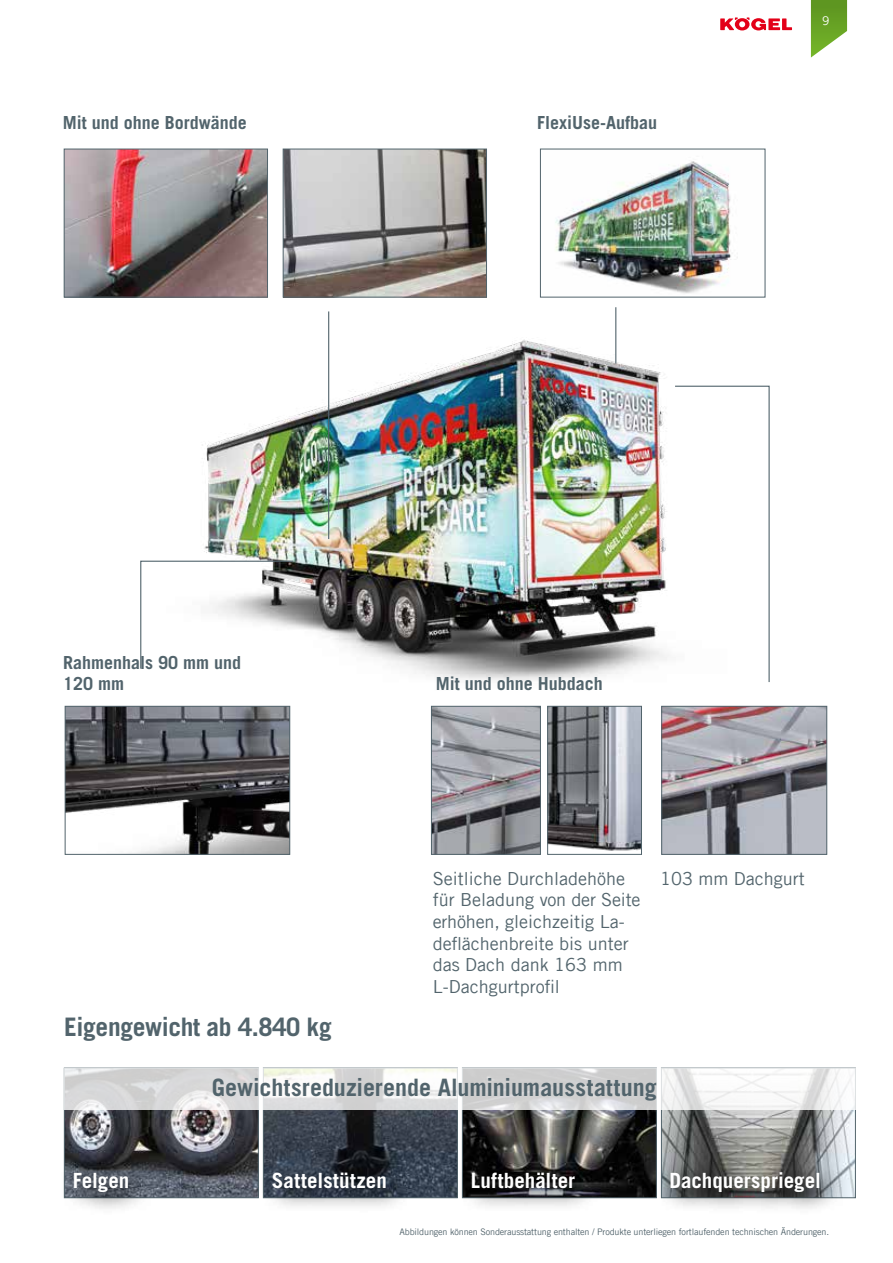
<style>
.page{position:relative;width:893px;height:1263px;background:#fff}
.page>*{position:absolute;margin:0;border:0;box-sizing:border-box;transform-origin:0 0}
.t1{font:700 25.5px "Trade Gothic LT Com";letter-spacing:-.015em;color:#52646c}
.t2{font:700 24px "Trade Gothic LT Com";color:#52646c}
.t3{font:700 21px "Trade Gothic LT Com";color:#fff}
.t4{font:18px/21.6px "Trade Gothic LT Com";color:#52646c}
.t5{font:700 18px/21.6px "Trade Gothic LT Com";color:#52646c}
.t6{font:12px "Trade Gothic LT Com";color:#fff}
.t7{font:9px "Trade Gothic LT Com";letter-spacing:-.015em;color:#52646c}
</style>
<div class="page">
<img style="left:66px;top:1109px;width:191px;height:87px">
<img style="left:265px;top:1109px;width:191px;height:87px">
<img style="left:464px;top:1109px;width:191px;height:87px">
<img style="left:663px;top:1109px;width:191px;height:87px">
<img style="left:140px;top:311px;width:600px;height:401px">
<svg style="left:811px;top:0;width:36px;height:58px"></svg>
<svg style="left:720px;top:17px;width:72px;height:13px"></svg>
<svg style="left:63px;top:1160px;width:90px;height:49px;background:#6f737a"></svg>
<svg style="left:262px;top:1160px;width:148px;height:46px;background:#4e5660"></svg>
<svg style="left:461px;top:1160px;width:137px;height:46px;background:#474748"></svg>
<svg style="left:660px;top:1160px;width:185px;height:49px;background:#828483"></svg>
<svg style="left:64px;top:1068px;width:792px;height:41px"></svg>
<svg style="left:674px;top:385px;width:96px;height:298px"></svg>
<img style="left:555px;top:161px;width:183px;height:133px">
<img style="left:285px;top:151px;width:200px;height:144px">
<div style="left:283px;top:149px;width:204px;height:148px;border:1px solid #52646c"></div>
<hr style="left:328px;top:311px;width:1px;height:228px;background:#52646c">
<hr style="left:615px;top:307px;width:1px;height:57px;background:#52646c">
<svg style="left:140px;top:560px;width:154px;height:110px"></svg>
<img style="left:433px;top:708px;width:106px;height:145px">
<div style="left:431px;top:706px;width:110px;height:149px;border:1px solid #52646c"></div>
<img style="left:663px;top:708px;width:162px;height:145px">
<div style="left:661px;top:706px;width:166px;height:149px;border:1px solid #52646c"></div>
<img style="left:66px;top:151px;width:200px;height:144px">
<div style="left:64px;top:149px;width:204px;height:148px;border:1px solid #52646c"></div>
<img style="left:549px;top:708px;width:91px;height:143px">
<div style="left:547px;top:706px;width:95px;height:149px;border:1px solid #52646c"></div>
<img style="left:67px;top:708px;width:221px;height:145px">
<div style="left:65px;top:706px;width:225px;height:149px;border:1px solid #52646c"></div>
<p class="t5" style="left:63px;top:111px;width:186px">Mit und ohne Bordwände</p>
<p class="t5" style="left:537px;top:111px;width:121px">FlexiUse-Aufbau</p>
<p class="t6" style="left:822px;top:14px;width:9px">9</p>
<p class="t5" style="left:63px;top:651px;width:180px">Rahmenhals 90 mm und<br>120 mm</p>
<h1 class="t1" style="left:64px;top:1011px;width:269px">Eigengewicht ab 4.840 kg</h1>
<p class="t5" style="left:436px;top:673px;width:169px">Mit und ohne Hubdach</p>
<p class="t4" style="left:433px;top:867px;width:209px">Seitliche Durchladehöhe für Beladung von der Seite erhöhen, gleichzeitig La&shy;deflächenbreite bis unter das Dach dank 163 mm<br>L-Dachgurtprofil</p>
<p class="t4" style="left:660px;top:867px;width:146px">103 mm Dachgurt</p>
<h2 class="t2" style="left:212px;top:1072px;width:446px">Gewichtsreduzierende Aluminiumausstattung</h2>
<p class="t3" style="left:73px;top:1167px;width:58px">Felgen</p>
<p class="t3" style="left:272px;top:1167px;width:116px">Sattelstützen</p>
<p class="t3" style="left:471px;top:1167px;width:106px">Luftbehälter</p>
<p class="t3" style="left:669px;top:1167px;width:153px">Dachquerspriegel</p>
<p class="t7" style="left:399px;top:1227px;width:431px">Abbildungen können Sonderausstattung enthalten / Produkte unterliegen fortlaufenden technischen Änderungen.</p>
</div>
